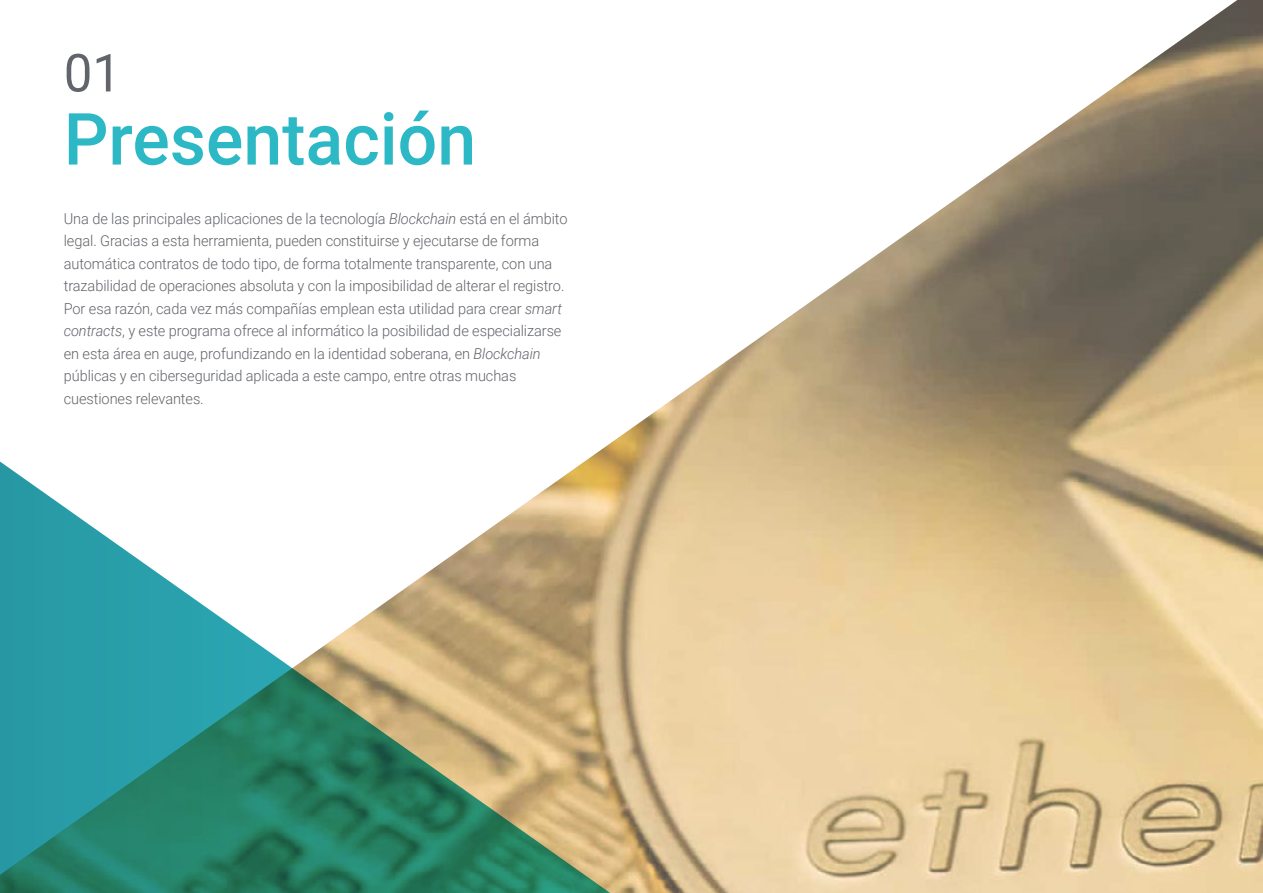
<style>
.page{position:relative;width:1263px;height:893px;background:#fff}
.page>*{position:absolute;margin:0;border:0;box-sizing:border-box;transform-origin:0 0}
.t1{font:500 72px "Roboto";color:#2db8c5}
.t2{font:52.5px "Roboto";color:#61646a}
.t3{font:300 15px/22.5px "Roboto";letter-spacing:-.005em;color:#61646a}
.s1{font-style:italic}
</style>
<div class="page">
<img style="left:606px;top:0;width:657px;height:893px">
<svg style="left:0;top:446px;width:640px;height:447px"></svg>
<h2 class="t2" style="left:64px;top:36px;width:59px">01</h2>
<h1 class="t1" style="left:64px;top:89px;width:414px">Presentación</h1>
<p class="t3" style="left:64px;top:207px;width:505px">Una de las principales aplicaciones de la tecnología <span class="s1">Blockchain</span> está en el ámbito legal. Gracias a esta herramienta, pueden constituirse y ejecutarse de forma automática contratos de todo tipo, de forma totalmente transparente, con una trazabilidad de operaciones absoluta y con la imposibilidad de alterar el registro.<br>Por esa razón, cada vez más compañías emplean esta utilidad para crear <span class="s1">smart contracts</span>, y este programa ofrece al informático la posibilidad de especializarse en esta área en auge, profundizando en la identidad soberana, en <span class="s1">Blockchain </span>públicas y en ciberseguridad aplicada a este campo, entre otras muchas cuestiones relevantes.</p>
</div>
